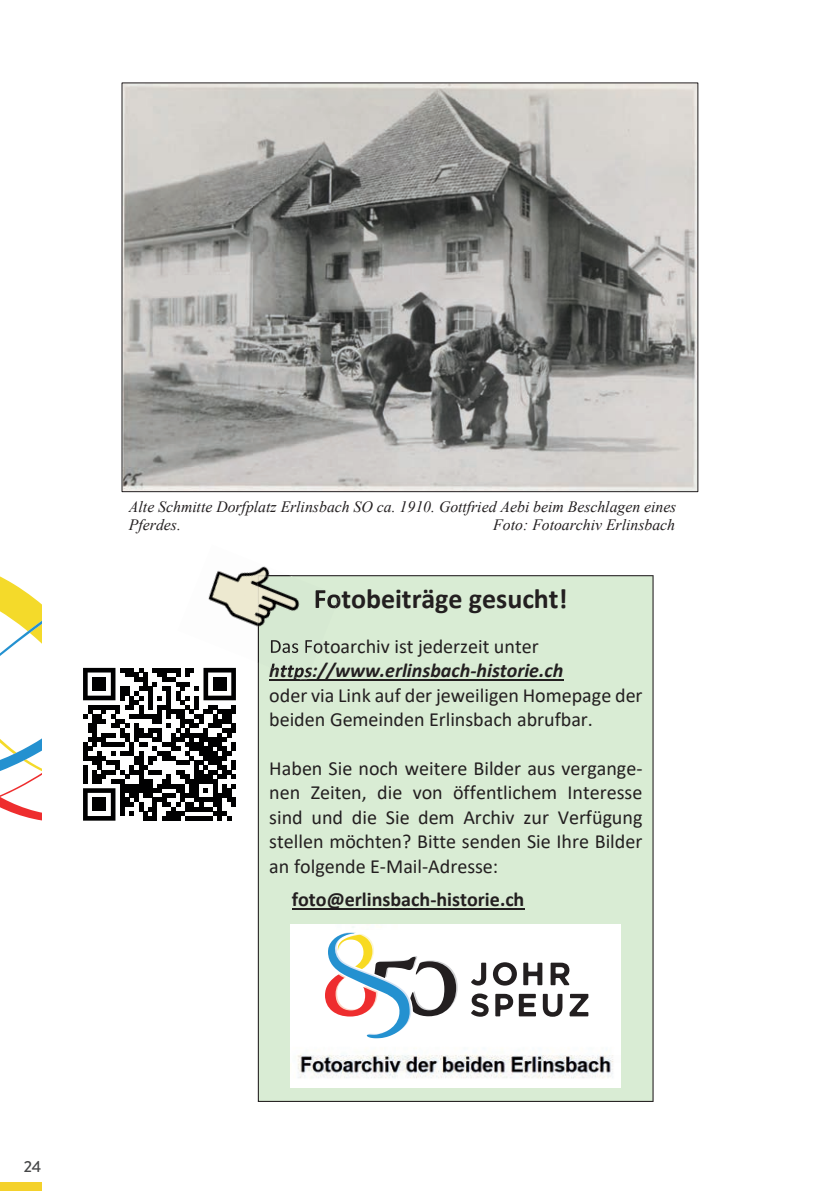
<style>
.page{position:relative;width:840px;height:1191px;background:#fff}
.page>*{position:absolute;margin:0;border:0;box-sizing:border-box;transform-origin:0 0}
.t1{font:700 28px "Calibri";color:#231f20}
.t2{font:20px/24.4px "Calibri";color:#231f20}
.t3{font:italic 700 20px "Calibri";color:#231f20}
.t4{font:700 20px "Calibri";color:#231f20}
.t5{font:500 16px "Brandon Grotesque";color:#464748}
.t6{font:italic 15.8px/18px "Times New Roman";color:#231f20}
</style>
<div class="page">
<div style="left:0;top:1182px;width:41px;height:9px;background:#f4d12b"></div>
<svg style="left:0;top:576px;width:41px;height:245px"></svg>
<div style="left:258px;top:575px;width:395px;height:527px;background:#d9ecd4"></div>
<hr style="left:269px;top:679px;width:294px;height:2px;background:#231f20">
<hr style="left:291px;top:908px;width:233px;height:1px;background:#231f20">
<img style="left:290px;top:925px;width:330px;height:162px">
<img style="left:208px;top:566px;width:62px;height:96px">
<img style="left:259px;top:576px;width:74px;height:105px">
<img style="left:258px;top:575px;width:33px;height:88px">
<img style="left:269px;top:612px;width:33px;height:1px">
<img style="left:315px;top:589px;width:25px;height:24px">
<img style="left:271px;top:640px;width:28px;height:13px">
<img style="left:305px;top:639px;width:17px;height:14px">
<img style="left:269px;top:662px;width:44px;height:17px">
<svg style="left:300px;top:679px;width:6px;height:2px"></svg>
<img style="left:124px;top:85px;width:571px;height:405px">
<div style="left:324px;top:930px;width:264px;height:108px;background:#fff"></div>
<svg style="left:325px;top:932px;width:132px;height:106px"></svg>
<svg style="left:471px;top:962px;width:15px;height:23px"></svg>
<svg style="left:492px;top:962px;width:24px;height:23px"></svg>
<svg style="left:523px;top:962px;width:19px;height:23px"></svg>
<svg style="left:550px;top:962px;width:19px;height:23px"></svg>
<svg style="left:471px;top:993px;width:17px;height:23px"></svg>
<svg style="left:495px;top:993px;width:40px;height:23px"></svg>
<svg style="left:542px;top:993px;width:20px;height:23px"></svg>
<svg style="left:569px;top:993px;width:19px;height:23px"></svg>
<div style="left:74px;top:658px;width:171px;height:172px;background:#fff"></div>
<svg style="left:83px;top:668px;width:153px;height:152px"></svg>
<div style="left:92px;top:677px;width:14px;height:14px;background:#000001"></div>
<div style="left:213px;top:677px;width:13px;height:14px;background:#000001"></div>
<div style="left:92px;top:797px;width:14px;height:14px;background:#000001"></div>
<p class="t6" style="left:129px;top:498px;width:548px">Alte Schmitte Dorfplatz Erlinsbach SO ca. 1910. Gottfried Aebi beim Beschlagen eines<br>Pferdes.</p>
<p class="t6" style="left:493px;top:516px;width:183px">Foto: Fotoarchiv Erlinsbach</p>
<h1 class="t1" style="left:313px;top:579px;width:255px">Fotobeiträge gesucht!</h1>
<p class="t2" style="left:269px;top:633px;width:271px">Das Fotoarchiv ist jederzeit unter</p>
<p class="t3" style="left:269px;top:656px;width:295px">https://www.erlinsbach-historie.ch</p>
<p class="t2" style="left:269px;top:682px;width:374px">oder via Link auf der jeweiligen Homepage der beiden Gemeinden Erlinsbach abrufbar.</p>
<p class="t2" style="left:269px;top:755px;width:374px;text-align:justify">Haben Sie noch weitere Bilder aus vergange&shy;nen Zeiten, die von öffentlichem Interesse sind und die Sie dem Archiv zur Verfügung stellen möchten? Bitte senden Sie Ihre Bilder an folgende E-Mail-Adresse:</p>
<p class="t4" style="left:291px;top:885px;width:234px">foto@erlinsbach-historie.ch</p>
<p class="t5" style="left:24px;top:1155px;width:19px">24</p>
</div>
